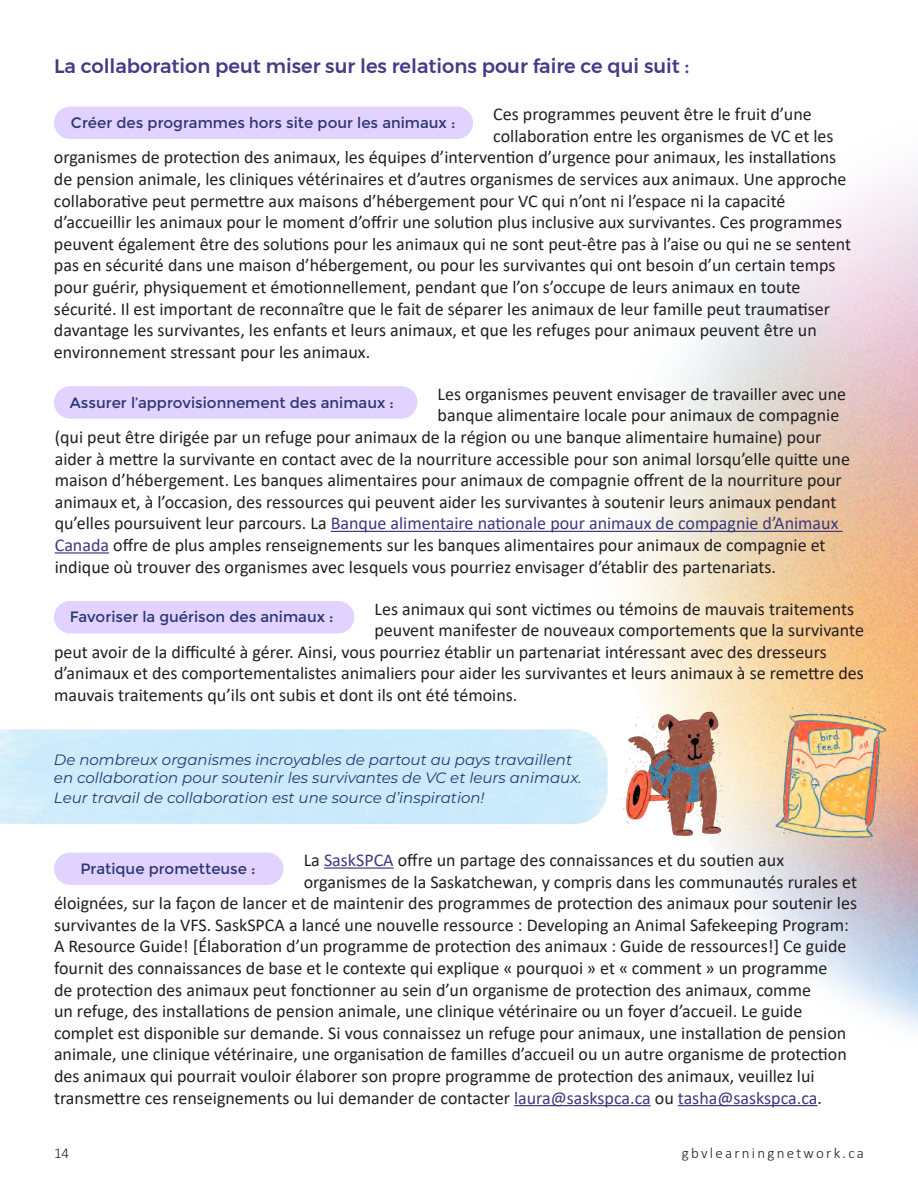
<style>
.page{position:relative;width:918px;height:1188px;background:#fff}
.page>*{position:absolute;margin:0;border:0;box-sizing:border-box;transform-origin:0 0}
.t1{font:500 19.5px "Montserrat";color:#483887}
.Paragraph_01{font:18px "Calibri";color:#231f20}
.Paragraph_01-2{font:18px "Calibri";color:#3d3880}
.Paragraph_01-3{font:italic 15px/18px "Montserrat";color:#2b3670}
.Paragraph_01-4{font:15px "Montserrat";color:#2b3670}
.t2{font:300 15px "Calibri";letter-spacing:.15em;color:#241e1b}
.t3{font:300 15px "Calibri";color:#231f20}
.s1{color:#231f20}
.s2{color:#3d3880}
</style>
<div class="page">
<img style="left:500px;top:171px;width:418px;height:936px">
<div style="left:0;top:729px;width:595px;height:95px;background:#cbebfc"></div>
<div style="left:54px;top:107px;width:419px;height:32px;background:#e1d2ff;border-radius:16px"></div>
<div style="left:54px;top:386px;width:363px;height:33px;background:#e1d2ff;border-radius:16px"></div>
<hr style="left:331px;top:531px;width:512px;height:1px;background:#3d3880">
<hr style="left:55px;top:552px;width:54px;height:2px;background:#3d3880">
<div style="left:54px;top:601px;width:300px;height:32px;background:#e1d2ff;border-radius:16px"></div>
<div style="left:54px;top:853px;width:229px;height:32px;background:#e1d2ff;border-radius:16px"></div>
<hr style="left:324px;top:867px;width:70px;height:2px;background:#3d3880">
<hr style="left:514px;top:1105px;width:137px;height:1px;background:#3d3880">
<hr style="left:678px;top:1105px;width:139px;height:1px;background:#3d3880">
<img style="left:595px;top:701px;width:151px;height:148px">
<img style="left:746px;top:701px;width:172px;height:148px">
<h2 class="t1" style="left:54px;top:51px;width:637px">La collaboration peut miser sur les relations pour faire ce qui suit :</h2>
<p class="Paragraph_01-4" style="left:71px;top:114px;width:386px">Créer des programmes hors site pour les animaux :</p>
<p class="Paragraph_01" style="left:493px;top:102px;width:320px">Ces programmes peuvent être le fruit d’une</p>
<p class="Paragraph_01" style="left:493px;top:123px;width:342px">collaboration entre les organismes de VC et les</p>
<p class="Paragraph_01" style="left:54px;top:145px;width:784px">organismes de protection des animaux, les équipes d’intervention d’urgence pour animaux, les installations</p>
<p class="Paragraph_01" style="left:54px;top:166px;width:794px">de pension animale, les cliniques vétérinaires et d’autres organismes de services aux animaux. Une approche</p>
<p class="Paragraph_01" style="left:54px;top:188px;width:733px">collaborative peut permettre aux maisons d’hébergement pour VC qui n’ont ni l’espace ni la capacité</p>
<p class="Paragraph_01" style="left:54px;top:210px;width:790px">d’accueillir les animaux pour le moment d’offrir une solution plus inclusive aux survivantes. Ces programmes</p>
<p class="Paragraph_01" style="left:54px;top:231px;width:799px">peuvent également être des solutions pour les animaux qui ne sont peut-être pas à l’aise ou qui ne se sentent</p>
<p class="Paragraph_01" style="left:54px;top:253px;width:783px">pas en sécurité dans une maison d’hébergement, ou pour les survivantes qui ont besoin d’un certain temps</p>
<p class="Paragraph_01" style="left:54px;top:274px;width:748px">pour guérir, physiquement et émotionnellement, pendant que l’on s’occupe de leurs animaux en toute</p>
<p class="Paragraph_01" style="left:54px;top:296px;width:778px">sécurité. Il est important de reconnaître que le fait de séparer les animaux de leur famille peut traumatiser</p>
<p class="Paragraph_01" style="left:54px;top:318px;width:764px">davantage les survivantes, les enfants et leurs animaux, et que les refuges pour animaux peuvent être un</p>
<p class="Paragraph_01" style="left:54px;top:339px;width:318px">environnement stressant pour les animaux.</p>
<p class="Paragraph_01-4" style="left:70px;top:394px;width:326px">Assurer l’approvisionnement des animaux :</p>
<p class="Paragraph_01" style="left:438px;top:381px;width:410px">Les organismes peuvent envisager de travailler avec une</p>
<p class="Paragraph_01" style="left:438px;top:403px;width:403px">banque alimentaire locale pour animaux de compagnie</p>
<p class="Paragraph_01" style="left:55px;top:424px;width:768px">(qui peut être dirigée par un refuge pour animaux de la région ou une banque alimentaire humaine) pour</p>
<p class="Paragraph_01" style="left:55px;top:446px;width:797px">aider à mettre la survivante en contact avec de la nourriture accessible pour son animal lorsqu’elle quitte une</p>
<p class="Paragraph_01" style="left:55px;top:468px;width:789px">maison d’hébergement. Les banques alimentaires pour animaux de compagnie offrent de la nourriture pour</p>
<p class="Paragraph_01" style="left:55px;top:489px;width:783px">animaux et, à l’occasion, des ressources qui peuvent aider les survivantes à soutenir leurs animaux pendant</p>
<p class="Paragraph_01-2" style="left:55px;top:511px;width:785px"><span class="s1">qu’elles poursuivent leur parcours. La</span> Banque alimentaire nationale pour animaux de compagnie d’Animaux</p>
<p class="Paragraph_01" style="left:55px;top:532px;width:772px"><span class="s2">Canada</span> offre de plus amples renseignements sur les banques alimentaires pour animaux de compagnie et</p>
<p class="Paragraph_01" style="left:55px;top:554px;width:723px">indique où trouver des organismes avec lesquels vous pourriez envisager d’établir des partenariats.</p>
<p class="Paragraph_01-4" style="left:70px;top:608px;width:265px">Favoriser la guérison des animaux :</p>
<p class="Paragraph_01" style="left:374px;top:596px;width:481px">Les animaux qui sont victimes ou témoins de mauvais traitements</p>
<p class="Paragraph_01" style="left:374px;top:618px;width:491px">peuvent manifester de nouveaux comportements que la survivante</p>
<p class="Paragraph_01" style="left:54px;top:639px;width:774px">peut avoir de la difficulté à gérer. Ainsi, vous pourriez établir un partenariat intéressant avec des dresseurs</p>
<p class="Paragraph_01" style="left:54px;top:661px;width:811px">d’animaux et des comportementalistes animaliers pour aider les survivantes et leurs animaux à se remettre des</p>
<p class="Paragraph_01" style="left:54px;top:682px;width:465px">mauvais traitements qu’ils ont subis et dont ils ont été témoins.</p>
<p class="Paragraph_01-3" style="left:54px;top:750px;width:529px">De nombreux organismes incroyables de partout au pays travaillent en collaboration pour soutenir les survivantes de VC et leurs animaux.</p>
<p class="Paragraph_01-3" style="left:54px;top:788px;width:432px">Leur travail de collaboration est une source d’inspiration!</p>
<p class="Paragraph_01" style="left:304px;top:848px;width:482px">La <span class="s2">SaskSPCA</span> offre un partage des connaissances et du soutien aux</p>
<p class="Paragraph_01" style="left:304px;top:869px;width:555px">organismes de la Saskatchewan, y compris dans les communautés rurales et</p>
<p class="Paragraph_01" style="left:54px;top:891px;width:805px">éloignées, sur la façon de lancer et de maintenir des programmes de protection des animaux pour soutenir les</p>
<p class="Paragraph_01" style="left:54px;top:912px;width:796px">survivantes de la VFS. SaskSPCA a lancé une nouvelle ressource : Developing an Animal Safekeeping Program:</p>
<p class="Paragraph_01" style="left:54px;top:934px;width:794px">A Resource Guide! [Élaboration d’un programme de protection des animaux : Guide de ressources!] Ce guide</p>
<p class="Paragraph_01" style="left:54px;top:956px;width:775px">fournit des connaissances de base et le contexte qui explique « pourquoi » et « comment » un programme</p>
<p class="Paragraph_01" style="left:54px;top:977px;width:759px">de protection des animaux peut fonctionner au sein d’un organisme de protection des animaux, comme</p>
<p class="Paragraph_01" style="left:54px;top:999px;width:750px">un refuge, des installations de pension animale, une clinique vétérinaire ou un foyer d’accueil. Le guide</p>
<p class="Paragraph_01" style="left:54px;top:1020px;width:794px">complet est disponible sur demande. Si vous connaissez un refuge pour animaux, une installation de pension</p>
<p class="Paragraph_01" style="left:54px;top:1042px;width:794px">animale, une clinique vétérinaire, une organisation de familles d’accueil ou un autre organisme de protection</p>
<p class="Paragraph_01" style="left:54px;top:1064px;width:762px">des animaux qui pourrait vouloir élaborer son propre programme de protection des animaux, veuillez lui</p>
<p class="Paragraph_01" style="left:54px;top:1085px;width:769px">transmettre ces renseignements ou lui demander de contacter <span class="s2">laura@saskspca.ca</span> ou <span class="s2">tasha@saskspca.ca</span>.</p>
<p class="Paragraph_01-4" style="left:80px;top:860px;width:177px">Pratique prometteuse :</p>
<p class="t3" style="left:54px;top:1144px;width:17px">14</p>
<p class="t2" style="left:682px;top:1144px;width:184px">gbvlearningnetwork.ca</p>
</div>
